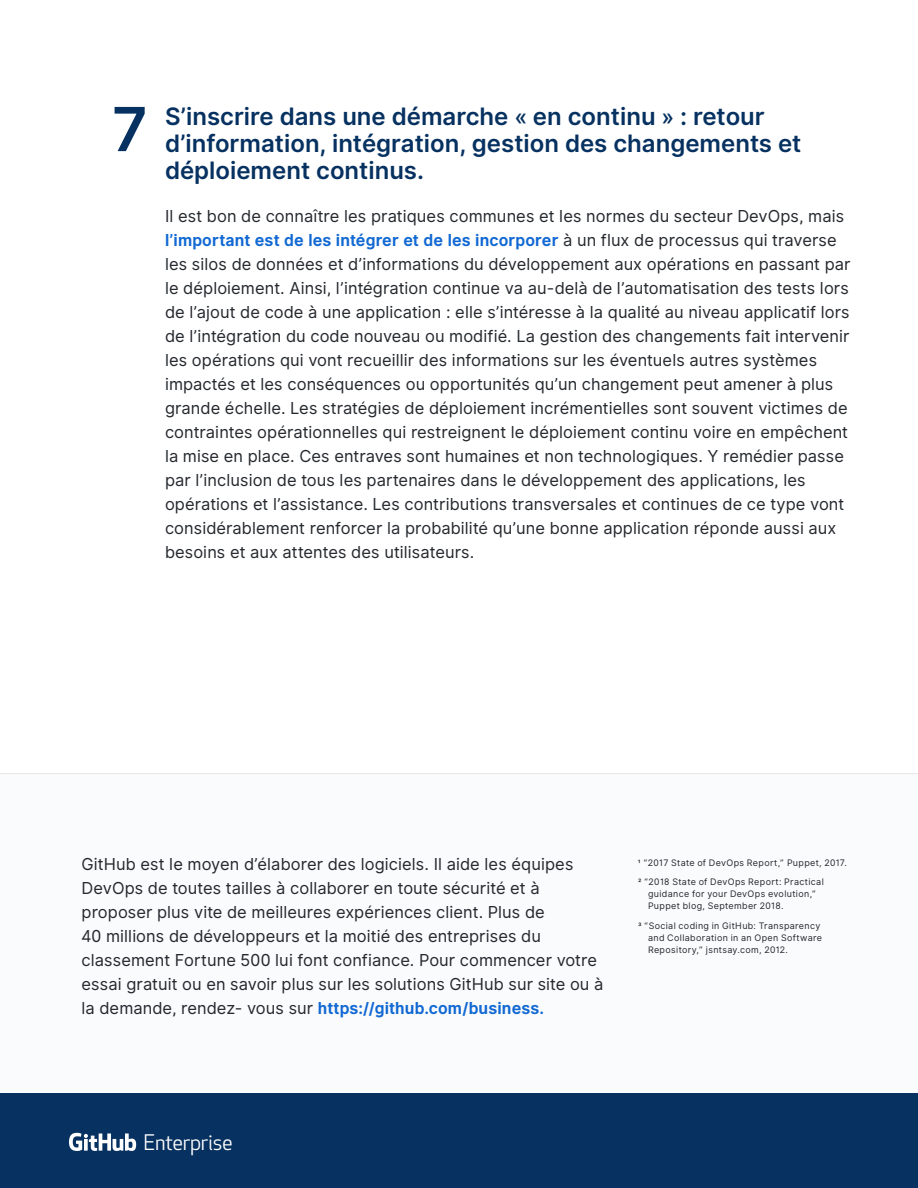
<style>
.page{position:relative;width:918px;height:1188px;background:#fff}
.page>*{position:absolute;margin:0;border:0;box-sizing:border-box;transform-origin:0 0}
.t1{font:600 60.75px "Inter UI";color:#063160}
.t2{font:600 24px/27px "Inter UI";color:#063160}
.t3{font:21px "Apex New";letter-spacing:-.02em;color:#fff}
.t4{font:16.5px/24px "Inter UI";letter-spacing:.005em;color:#25292e}
.t5{font:9px/12px "Inter UI";letter-spacing:.04em;color:#25292e}
.s1{font-weight:700;color:#1269d3}
</style>
<div class="page">
<div style="left:0;top:774px;width:918px;height:384px;background:#fafbfc"></div>
<hr style="left:0;top:773px;width:918px;height:1px;background:#e6e7e8">
<div style="left:0;top:1094px;width:918px;height:94px;background:#063160"></div>
<svg style="left:69px;top:1133px;width:67px;height:18px"></svg>
<h1 class="t1" style="left:112px;top:87px;width:37px">7</h1>
<h2 class="t2" style="left:165px;top:104px;width:638px">S’inscrire dans une démarche « en continu » : retour d’information, intégration, gestion des changements et déploiement continus.</h2>
<p class="t4" style="left:165px;top:204px;width:687px">Il est bon de connaître les pratiques communes et les normes du secteur DevOps, mais <span class="s1">l’important est de les intégrer et de les incorporer</span> à un flux de processus qui traverse les silos de données et d’informations du développement aux opérations en passant par le déploiement. Ainsi, l’intégration continue va au-delà de l’automatisation des tests lors de l’ajout de code à une application : elle s’intéresse à la qualité au niveau applicatif lors de l’intégration du code nouveau ou modifié. La gestion des changements fait intervenir les opérations qui vont recueillir des informations sur les éventuels autres systèmes impactés et les conséquences ou opportunités qu’un changement peut amener à plus grande échelle. Les stratégies de déploiement incrémentielles sont souvent victimes de contraintes opérationnelles qui restreignent le déploiement continu voire en empêchent la mise en place. Ces entraves sont humaines et non technologiques. Y remédier passe par l’inclusion de tous les partenaires dans le développement des applications, les opérations et l’assistance. Les contributions transversales et continues de ce type vont considérablement renforcer la probabilité qu’une bonne application réponde aussi aux besoins et aux attentes des utilisateurs.</p>
<p class="t4" style="left:82px;top:852px;width:523px">GitHub est le moyen d’élaborer des logiciels. Il aide les équipes DevOps de toutes tailles à collaborer en toute sécurité et à proposer plus vite de meilleures expériences client. Plus de<br>40 millions de développeurs et la moitié des entreprises du classement Fortune 500 lui font confiance. Pour commencer votre essai gratuit ou en savoir plus sur les solutions GitHub sur site ou à la demande, rendez- vous sur <span class="s1">https://github.com/business.</span></p>
<p class="t5" style="left:638px;top:853px;width:211px;line-height:19.5px">¹ “2017 State of DevOps Report,” Puppet, 2017.<br>² “2018 State of DevOps Report: Practical</p>
<p class="t5" style="left:648px;top:888px;width:170px">guidance for your DevOps evolution,”<br>Puppet blog, September 2018.</p>
<p class="t5" style="left:648px;top:920px;width:176px;text-indent:-11px">³ “Social coding in GitHub: Transparency and Collaboration in an Open Software<br>Repository,” jsntsay.com, 2012.</p>
<p class="t3" style="left:144px;top:1130px;width:91px">Enterprise</p>
</div>
